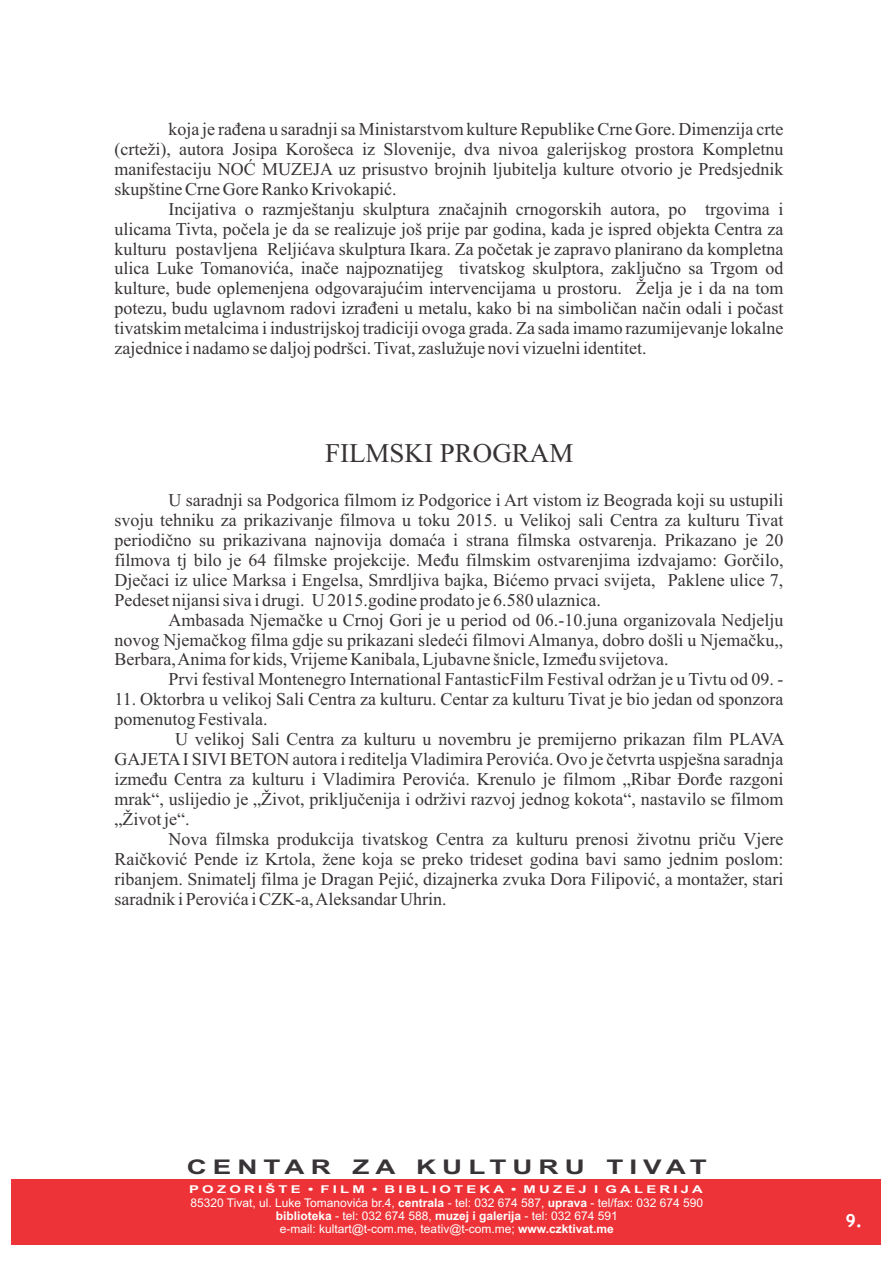
<style>
.page{position:relative;width:893px;height:1263px;background:#fff}
.page>*{position:absolute;margin:0;border:0;box-sizing:border-box;transform-origin:0 0}
.t1{font:27px "Times New Roman";color:#383336}
.t2{font:700 20.25px "Arial";letter-spacing:.22em;color:#383336;scale:1.38 1}
.t3{font:18px/20px "Times New Roman";color:#383336;text-align:justify}
.t4{font:700 18px "Trebuchet MS";color:#fff}
.t5{font:12px "Arial";color:#fff}
.t6{font:700 10.8px "Arial";letter-spacing:.22em;color:#fff;scale:1.38 1}
.s1{font-weight:700}
</style>
<div class="page">
<div style="left:12px;top:1179px;width:869px;height:66px;background:#ed3338"></div>
<p class="t3" style="left:114px;top:121px;width:671px;text-indent:54px">koja je rađena u saradnji sa Ministarstvom kulture Republike Crne Gore. Dimenzija crte (crteži), autora Josipa Korošeca iz Slovenije, dva nivoa galerijskog prostora Kompletnu manifestaciju NOĆ MUZEJA uz prisustvo brojnih ljubitelja kulture otvorio je Predsjednik skupštine Crne Gore Ranko Krivokapić.</p>
<p class="t3" style="left:114px;top:200px;width:671px;text-indent:54px">Incijativa o razmještanju skulptura značajnih crnogorskih autora, po trgovima i ulicama Tivta, počela je da se realizuje još prije par godina, kada je ispred objekta Centra za kulturu postavljena Reljićava skulptura Ikara. Za početak je zapravo planirano da kompletna ulica Luke Tomanovića, inače najpoznatijeg tivatskog skulptora, zaključno sa Trgom od kulture, bude oplemenjena odgovarajućim intervencijama u prostoru. Želja je i da na tom potezu, budu uglavnom radovi izrađeni u metalu, kako bi na simboličan način odali i počast tivatskim metalcima i industrijskoj tradiciji ovoga grada. Za sada imamo razumijevanje lokalne zajednice i nadamo se daljoj podršci. Tivat, zaslužuje novi vizuelni identitet.</p>
<h1 class="t1" style="left:325px;top:443px;width:250px">FILMSKI PROGRAM</h1>
<p class="t3" style="left:114px;top:492px;width:671px;text-indent:54px">U saradnji sa Podgorica filmom iz Podgorice i Art vistom iz Beograda koji su ustupili svoju tehniku za prikazivanje filmova u toku 2015. u Velikoj sali Centra za kulturu Tivat periodično su prikazivana najnovija domaća i strana filmska ostvarenja. Prikazano je 20 filmova tj bilo je 64 filmske projekcije. Među filmskim ostvarenjima izdvajamo: Gorčilo, Dječaci iz ulice Marksa i Engelsa, Smrdljiva bajka, Bićemo prvaci svijeta, Paklene ulice 7, Pedeset nijansi siva i drugi. U 2015.godine prodato je 6.580 ulaznica.</p>
<p class="t3" style="left:114px;top:611px;width:671px;text-indent:54px">Ambasada Njemačke u Crnoj Gori je u period od 06.-10.juna organizovala Nedjelju novog Njemačkog filma gdje su prikazani sledeći filmovi Almanya, dobro došli u Njemačku,, Berbara, Anima for kids, Vrijeme Kanibala, Ljubavne šnicle, Između svijetova.</p>
<p class="t3" style="left:168px;top:671px;width:617px">Prvi festival Montenegro International FantasticFilm Festival održan je u Tivtu od 09. -</p>
<p class="t3" style="left:114px;top:691px;width:671px">11. Oktorbra u velikoj Sali Centra za kulturu. Centar za kulturu Tivat je bio jedan od sponzora pomenutog Festivala.</p>
<p class="t3" style="left:114px;top:731px;width:672px;text-indent:61px">U velikoj Sali Centra za kulturu u novembru je premijerno prikazan film PLAVA GAJETAI SIVI BETON autora i reditelja Vladimira Perovića. Ovo je četvrta uspješna saradnja između Centra za kulturu i Vladimira Perovića. Krenulo je filmom „Ribar Đorđe razgoni mrak“, uslijedio je „Život, priključenija i održivi razvoj jednog kokota“, nastavilo se filmom „Život je“.</p>
<p class="t3" style="left:114px;top:831px;width:671px;text-indent:54px">Nova filmska produkcija tivatskog Centra za kulturu prenosi životnu priču Vjere Raičković Pende iz Krtola, žene koja se preko trideset godina bavi samo jednim poslom: ribanjem. Snimatelj filma je Dragan Pejić, dizajnerka zvuka Dora Filipović, a montažer, stari saradnik i Perovića i CZK-a, Aleksandar Uhrin.</p>
<p class="t2" style="left:187px;top:1159px;width:378px">CENTAR ZA KULTURU TIVAT</p>
<p class="t6" style="left:189px;top:1185px;width:374px">POZORIŠTE • FILM • BIBLIOTEKA • MUZEJ I GALERIJA</p>
<p class="t5" style="left:190px;top:1198px;width:514px">85320 Tivat, ul. Luke Tomanovi a br.4, <span class="s1">centrala</span> - tel: 032 674 587, <span class="s1">uprava</span> - tel/fax: 032 674 590</p>
<p class="t5" style="left:356px;top:1198px;width:7px">ć</p>
<p class="t5" style="left:276px;top:1211px;width:344px"><span class="s1">biblioteka</span> - tel: 032 674 588, <span class="s1">muzej i galerija</span> - tel: 032 674 591</p>
<p class="t5" style="left:280px;top:1225px;width:335px">e-mail: kultart@t-com.me, teativ@t-com.me; <span class="s1">www.czktivat.me</span></p>
<p class="t4" style="left:845px;top:1214px;width:19px">9.</p>
</div>
